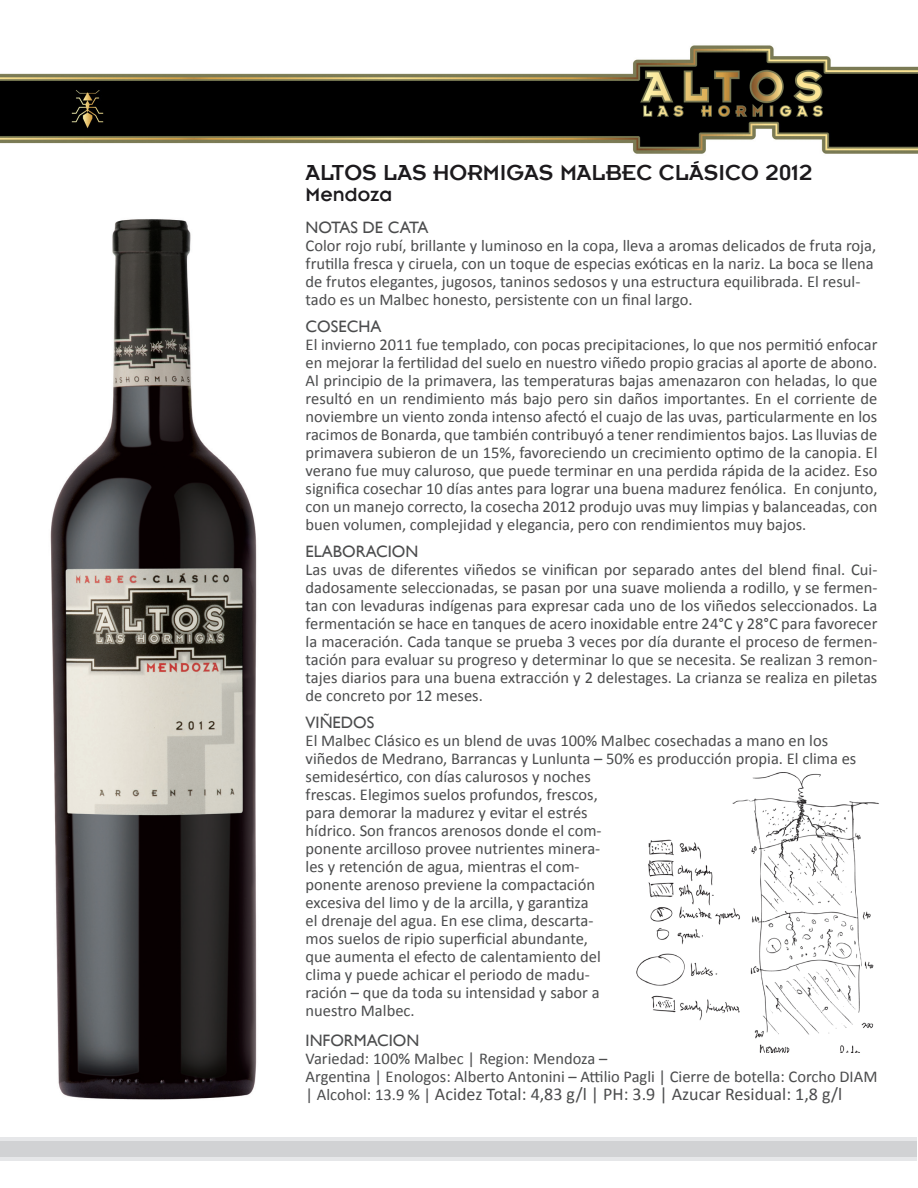
<style>
.page{position:relative;width:918px;height:1188px;background:#fff}
.page>*{position:absolute;margin:0;border:0;box-sizing:border-box;transform-origin:0 0}
.t1{font:24px "Insignia LT";color:#1c1a1d}
.t2{font:21px "Insignia LT";color:#1c1a1d}
.Text{font:18px "Calibri";color:#4b4c4d}
.Text-2{font:16.5px/18px "Calibri";color:#4b4c4d}
.Text-3{font:16.5px "Gill Sans";color:#4b4c4d}
.Text-4{font:16.5px "Gill Sans";letter-spacing:-.035em;color:#4b4c4d}
.s1{font-size:16.5px}
</style>
<div class="page">
<img style="left:636px;top:772px;width:243px;height:280px">
<div style="left:1px;top:1138px;width:916px;height:23px;background:#e6e7e9"></div>
<div style="left:1px;top:1141px;width:916px;height:16px;background:#d1d2d4"></div>
<img style="left:1px;top:45px;width:917px;height:109px">
<img style="left:50px;top:219px;width:207px;height:881px">
<p class="t1" style="left:306px;top:161px;width:508px">ALTOS LAS HORMIGAS MALBEC CLÁSICO 2012</p>
<p class="t2" style="left:306px;top:184px;width:88px">Mendoza</p>
<p class="Text-4" style="left:306px;top:218px;width:124px">NOTAS DE CATA</p>
<p class="Text-2" style="left:306px;top:236px;width:572px">Color rojo rubí, brillante y luminoso en la copa, lleva a aromas delicados de fruta roja, frutilla fresca y ciruela, con un toque de especias exóticas en la nariz. La boca se llena de frutos elegantes, jugosos, taninos sedosos y una estructura equilibrada. El resul&shy;tado es un Malbec honesto, persistente con un final largo.</p>
<p class="Text-3" style="left:306px;top:317px;width:77px">COSECHA</p>
<p class="Text-2" style="left:306px;top:335px;width:573px;text-align:justify">El invierno 2011 fue templado, con pocas precipitaciones, lo que nos permitió enfocar en mejorar la fertilidad del suelo en nuestro viñedo propio gracias al aporte de abono.<br>Al principio de la primavera, las temperaturas bajas amenazaron con heladas, lo que resultó en un rendimiento más bajo pero sin daños importantes. En el corriente de noviembre un viento zonda intenso afectó el cuajo de las uvas, particularmente en los racimos de Bonarda, que también contribuyó a tener rendimientos bajos. Las lluvias de primavera subieron de un 15%, favoreciendo un crecimiento optimo de la canopia. El verano fue muy caluroso, que puede terminar en una perdida rápida de la acidez. Eso significa cosechar 10 días antes para lograr una buena madurez fenólica. En conjunto, con un manejo correcto, la cosecha 2012 produjo uvas muy limpias y balanceadas, con buen volumen, complejidad y elegancia, pero con rendimientos muy bajos.</p>
<p class="Text-3" style="left:306px;top:542px;width:114px">ELABORACION</p>
<p class="Text-2" style="left:306px;top:560px;width:573px;text-align:justify">Las uvas de diferentes viñedos se vinifican por separado antes del blend final. Cui&shy;dadosamente seleccionadas, se pasan por una suave molienda a rodillo, y se fermen&shy;tan con levaduras indígenas para expresar cada uno de los viñedos seleccionados. La fermentación se hace en tanques de acero inoxidable entre 24°C y 28°C para favorecer la maceración. Cada tanque se prueba 3 veces por día durante el proceso de fermen&shy;tación para evaluar su progreso y determinar lo que se necesita. Se realizan 3 remon&shy;tajes diarios para una buena extracción y 2 delestages. La crianza se realiza en piletas de concreto por 12 meses.</p>
<p class="Text-3" style="left:306px;top:713px;width:70px">VIÑEDOS</p>
<p class="Text-2" style="left:306px;top:731px;width:552px">El Malbec Clásico es un blend de uvas 100% Malbec cosechadas a mano en los viñedos de Medrano, Barrancas y Lunlunta – 50% es producción propia. El clima es semidesértico, con días calurosos y noches<br>frescas. Elegimos suelos profundos, frescos,<br>para demorar la madurez y evitar el estrés<br>hídrico. Son francos arenosos donde el com-<br>ponente arcilloso provee nutrientes minera-<br>les y retención de agua, mientras el com-<br>ponente arenoso previene la compactación<br>excesiva del limo y de la arcilla, y garantiza<br>el drenaje del agua. En ese clima, descarta-<br>mos suelos de ripio superficial abundante,<br>que aumenta el efecto de calentamiento del<br>clima y puede achicar el periodo de madu-<br>ración – que da toda su intensidad y sabor a<br>nuestro Malbec.</p>
<p class="Text-3" style="left:306px;top:1031px;width:115px">INFORMACION</p>
<p class="Text-2" style="left:306px;top:1049px;width:573px">Variedad: 100% Malbec | Region: Mendoza –<br>Argentina | Enologos: Alberto Antonini – Attilio Pagli | Cierre de botella: Corcho DIAM</p>
<p class="Text" style="left:306px;top:1082px;width:538px"><span class="s1">| Alcohol: 13.9 % |</span> Acidez Total: 4,83 g/l | PH: 3.9 | Azucar Residual: 1,8 g/l</p>
</div>
